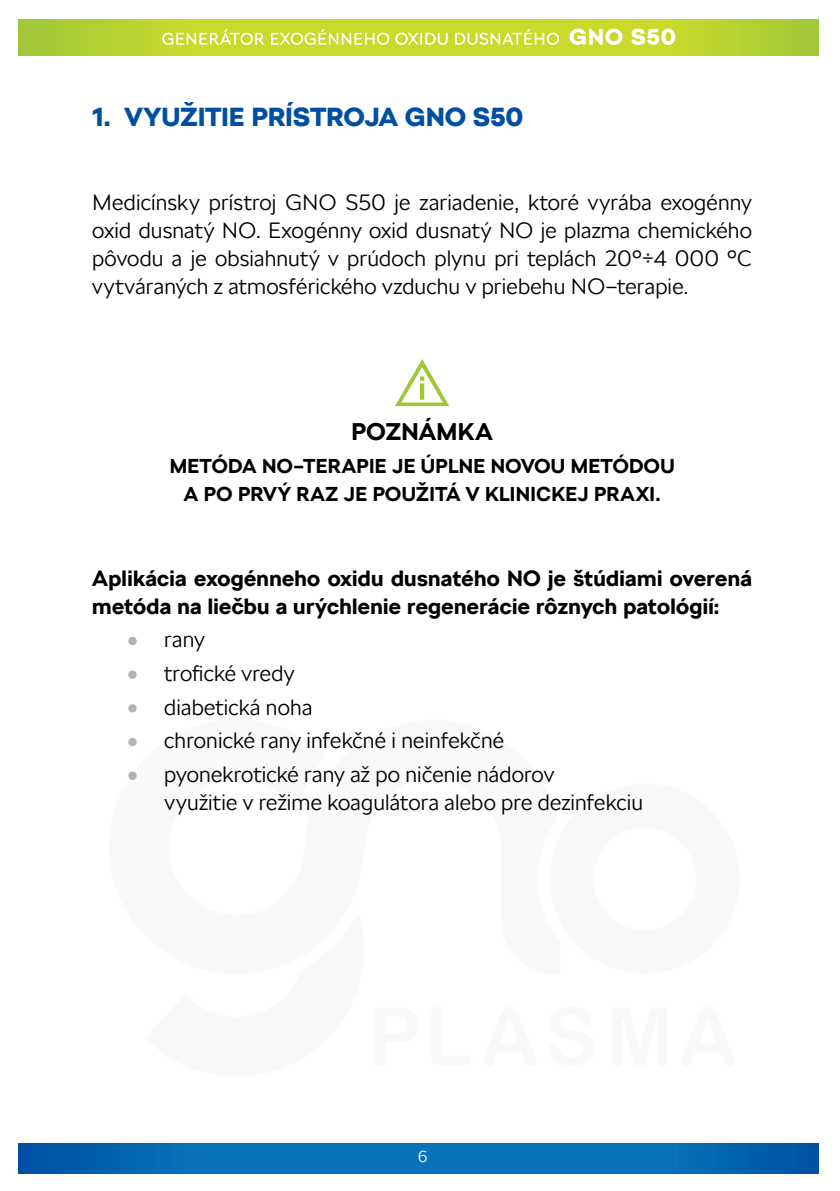
<style>
.page{position:relative;width:840px;height:1191px;background:#fff}
.page>*{position:absolute;margin:0;border:0;box-sizing:border-box;transform-origin:0 0}
.t1{font:900 26px "SKODA Next";letter-spacing:.01em;color:#004fa3}
.t2{font:700 24px "SKODA Next";color:#000}
.t3{font:300 22px/33.6px "SKODA Next";letter-spacing:.01em;color:#000;text-align:justify}
.t4{font:700 22px/28px "SKODA Next";letter-spacing:.015em;color:#000}
.t5{font:700 20px "SKODA Next";color:#000}
</style>
<div class="page">
<svg style="left:19px;top:1143px;width:799px;height:30px;background:#046ab5"></svg>
<svg style="left:19px;top:19px;width:799px;height:36px;background:#bdd430"></svg>
<svg style="left:162px;top:29px;width:512px;height:16px"></svg>
<svg style="left:395px;top:359px;width:54px;height:47px"></svg>
<div style="left:128px;top:637px;width:9px;height:8px;background:#b1b4b6;border-radius:50%"></div>
<div style="left:128px;top:670px;width:9px;height:9px;background:#b1b4b6;border-radius:50%"></div>
<div style="left:128px;top:704px;width:9px;height:8px;background:#b1b4b6;border-radius:50%"></div>
<div style="left:128px;top:738px;width:9px;height:8px;background:#b1b4b6;border-radius:50%"></div>
<div style="left:128px;top:771px;width:9px;height:9px;background:#b1b4b6;border-radius:50%"></div>
<p class="t1" style="left:92px;top:101px;width:432px">1. VYUŽITIE PRÍSTROJA GNO S50</p>
<p class="t3" style="left:92px;top:188px;width:661px;line-height:28px;text-indent:253px">S50 je zariadenie, ktoré vyrába exogénny oxid dusnatý NO. Exogénny oxid dusnatý NO je plazma chemického pôvodu a je obsiahnutý v prúdoch plynu pri teplách 20°÷4 000 °C vytváraných z atmosférického vzduchu v priebehu NO–terapie.</p>
<p class="t3" style="left:92px;top:186px;width:211px">Medicínsky prístroj GNO</p>
<p class="t2" style="left:351px;top:417px;width:19px">POZNÁMKA</p>
<p class="t5" style="left:169px;top:454px;width:15px">MET</p>
<p class="t5" style="left:212px;top:454px;width:104px">ÓDA NO–TERAPIE</p>
<p class="t5" style="left:392px;top:454px;width:43px">JE ÚPLNE</p>
<p class="t5" style="left:490px;top:454px;width:16px">NOVOU</p>
<p class="t5" style="left:570px;top:454px;width:15px">MET</p>
<p class="t5" style="left:612px;top:454px;width:32px">ÓDOU</p>
<p class="t5" style="left:184px;top:482px;width:68px">APO PRVÝ</p>
<p class="t5" style="left:296px;top:482px;width:15px">RAZ</p>
<p class="t5" style="left:344px;top:482px;width:43px">JE POUŽITÁ</p>
<p class="t5" style="left:465px;top:482px;width:30px">VKLINI</p>
<p class="t5" style="left:536px;top:482px;width:28px">CKEJ</p>
<p class="t5" style="left:593px;top:482px;width:13px">PRAXI</p>
<p class="t5" style="left:655px;top:482px;width:6px">.</p>
<p class="t4" style="left:92px;top:564px;width:661px">Aplikácia exogénneho oxidu dusnatého NO je štúdiami overená metóda na liečbu a urýchlenie regenerácie rôznych patológií:</p>
<p class="t3" style="left:164px;top:623px;width:391px;text-align:left">rany<br>trofické vredy<br>diabetická noha<br>chronické rany infekčné i neinfekčné pyonekrotické rany až po ničenie nádorov</p>
<p class="t3" style="left:164px;top:785px;width:479px">využitie v režime koagulátora alebo pre dezinfekciu</p>
</div>
